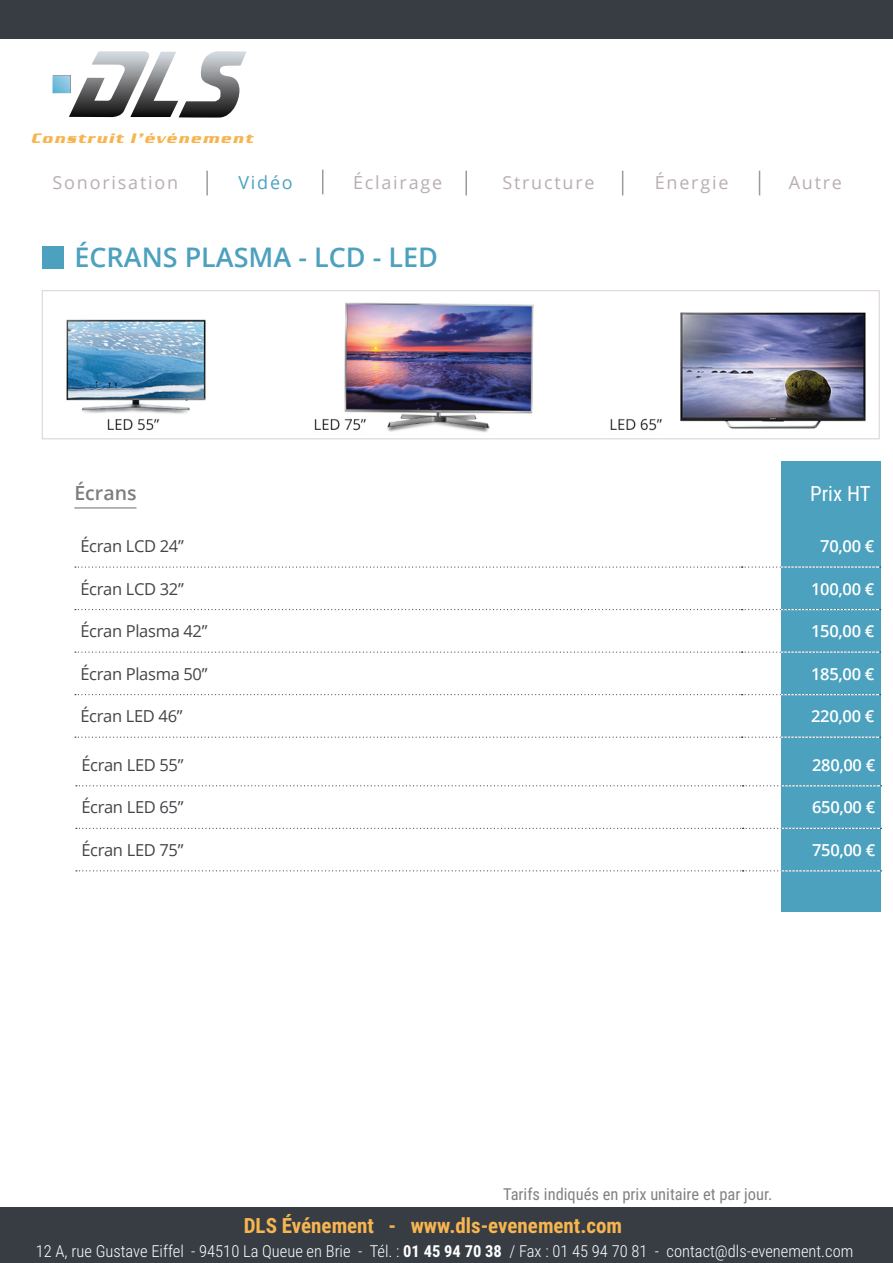
<style>
.page{position:relative;width:893px;height:1263px;background:#fff}
.page>*{position:absolute;margin:0;border:0;box-sizing:border-box;transform-origin:0 0}
.t1{font:600 27px "Open Sans";color:#4ca1bf}
.t2{font:700 21px "Roboto Condensed";color:#f7b550}
.t3{font:21px "Roboto Condensed";color:#fff}
.t4{font:600 19.5px "Open Sans";color:#7b7d80}
.t5{font:18px "Open Sans";letter-spacing:.1em;color:#baaeaf}
.t6{font:18px "Open Sans";letter-spacing:.1em;color:#4ca1bf}
.t7{font:300 16.5px "Roboto Condensed";color:#fff}
.t8{font:16.5px "Open Sans";letter-spacing:-.02em;color:#424447}
.t9{font:600 16.5px "Open Sans";letter-spacing:-.02em;color:#fff}
.t10{font:16.5px "Roboto Condensed";color:#808180}
.t11{font:italic 700 14.1px "Serpentine D";letter-spacing:.13em;color:#f7b550}
.s1{font-weight:700}
</style>
<div class="page">
<div style="left:836px;top:1208px;width:57px;height:55px;background:#383d44"></div>
<div style="left:0;top:0;width:893px;height:38px;background:#383d44"></div>
<svg style="left:52px;top:51px;width:195px;height:67px"></svg>
<div style="left:0;top:1208px;width:838px;height:55px;background:#383d44"></div>
<hr style="left:206px;top:171px;width:2px;height:24px;background:#323638">
<svg style="left:322px;top:170px;width:1px;height:24px"></svg>
<hr style="left:465px;top:171px;width:2px;height:24px;background:#323638">
<svg style="left:622px;top:171px;width:1px;height:24px"></svg>
<svg style="left:759px;top:171px;width:1px;height:24px"></svg>
<div style="left:781px;top:461px;width:100px;height:279px;background:#4ca1bf"></div>
<div style="left:42px;top:246px;width:21px;height:22px;background:#4ca1bf"></div>
<img style="left:66px;top:302px;width:800px;height:130px">
<div style="left:42px;top:290px;width:838px;height:149px;border:1px solid #d8d0d1"></div>
<hr style="left:74px;top:507px;width:63px;height:1px;background:#7b7d80">
<svg style="left:75px;top:566px;width:806px;height:2px"></svg>
<svg style="left:75px;top:609px;width:806px;height:1px"></svg>
<svg style="left:75px;top:651px;width:806px;height:2px"></svg>
<svg style="left:75px;top:694px;width:806px;height:1px"></svg>
<svg style="left:75px;top:737px;width:806px;height:1px"></svg>
<div style="left:781px;top:740px;width:100px;height:171px;background:#4ca1bf"></div>
<svg style="left:76px;top:785px;width:806px;height:1px"></svg>
<svg style="left:76px;top:828px;width:806px;height:1px"></svg>
<svg style="left:76px;top:870px;width:806px;height:1px"></svg>
<p class="t11" style="left:32px;top:130px;width:223px">Construit l’événement</p>
<p class="t5" style="left:52px;top:170px;width:127px">Sonorisation</p>
<p class="t6" style="left:238px;top:170px;width:56px">Vidéo</p>
<p class="t5" style="left:353px;top:170px;width:91px">Éclairage</p>
<p class="t5" style="left:502px;top:170px;width:94px">Structure</p>
<p class="t5" style="left:655px;top:170px;width:75px">Énergie</p>
<p class="t5" style="left:789px;top:170px;width:55px">Autre</p>
<h1 class="t1" style="left:74px;top:239px;width:365px">ÉCRANS PLASMA - LCD - LED</h1>
<p class="t4" style="left:74px;top:480px;width:64px">Écrans</p>
<p class="t8" style="left:80px;top:535px;width:105px">Écran LCD 24”</p>
<p class="t9" style="left:820px;top:535px;width:56px">70,00 €</p>
<p class="t8" style="left:80px;top:577px;width:105px">Écran LCD 32”</p>
<p class="t9" style="left:811px;top:577px;width:65px">100,00 €</p>
<p class="t8" style="left:80px;top:620px;width:129px">Écran Plasma 42”</p>
<p class="t9" style="left:811px;top:620px;width:65px">150,00 €</p>
<p class="t8" style="left:80px;top:662px;width:129px">Écran Plasma 50”</p>
<p class="t9" style="left:811px;top:662px;width:65px">185,00 €</p>
<p class="t8" style="left:80px;top:705px;width:104px">Écran LED 46”</p>
<p class="t9" style="left:811px;top:705px;width:65px">220,00 €</p>
<p class="t8" style="left:81px;top:753px;width:104px">Écran LED 55”</p>
<p class="t9" style="left:812px;top:753px;width:65px">280,00 €</p>
<p class="t8" style="left:81px;top:796px;width:104px">Écran LED 65”</p>
<p class="t9" style="left:812px;top:796px;width:65px">650,00 €</p>
<p class="t8" style="left:81px;top:839px;width:104px">Écran LED 75”</p>
<p class="t9" style="left:812px;top:839px;width:65px">750,00 €</p>
<p class="t3" style="left:810px;top:479px;width:62px">Prix HT</p>
<p class="t10" style="left:503px;top:1182px;width:271px">Tarifs indiqués en prix unitaire et par jour.</p>
<p class="t2" style="left:244px;top:1210px;width:380px">DLS Événement - www.dls-evenement.com</p>
<p class="t7" style="left:36px;top:1239px;width:819px">12 A, rue Gustave Eiffel - 94510 La Queue en Brie - Tél. : <span class="s1">01 45 94 70 38</span> / Fax : 01 45 94 70 81 - contact@dls-evenement.com</p>
</div>
